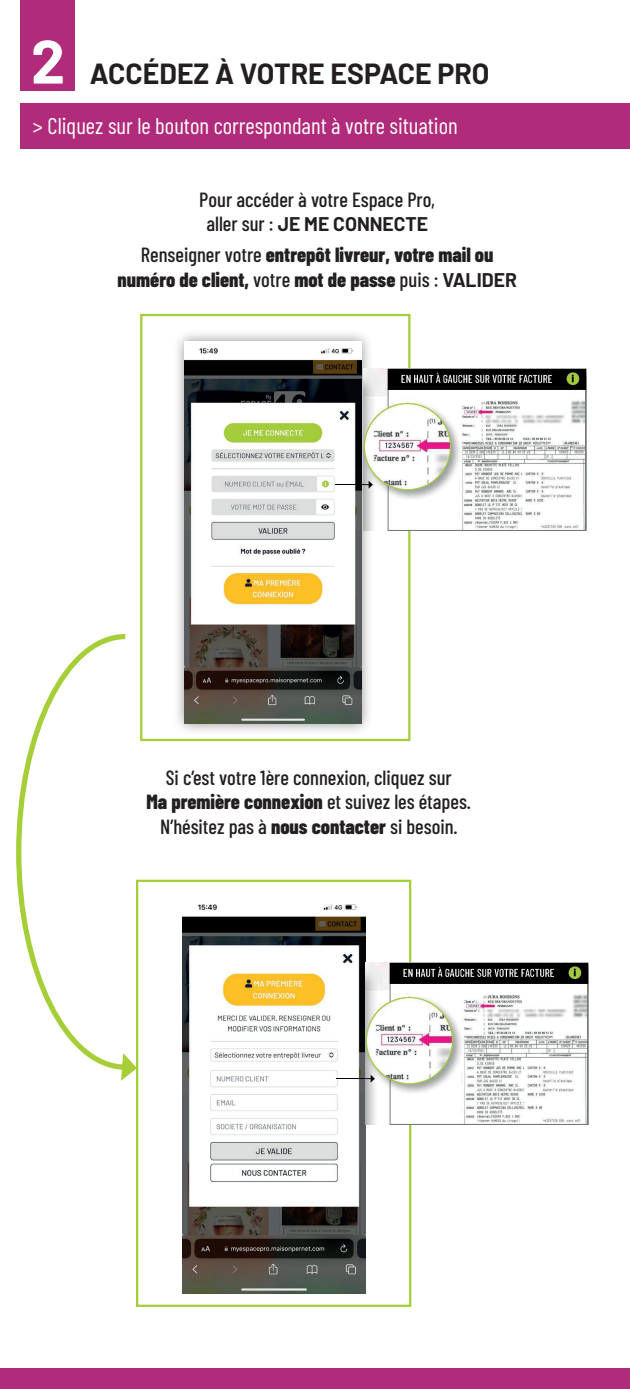
<style>
.page{position:relative;width:630px;height:1389px;background:#fff}
.page>*{position:absolute;margin:0;border:0;box-sizing:border-box;transform-origin:0 0}
.t1{font:700 28.35px "Barlow";color:#231f20}
.t2{font:22.75px "Barlow Condensed";color:#fff}
.t3{font:500 20.47px/24.5px "Barlow Condensed";color:#231f20;text-align:center}
.t4{font:800 20.47px/24.5px "Barlow Condensed";color:#231f20;text-align:center}
.t5{font:700 19.43px "Barlow";color:#231f20}
.s1{font-size:61.25px;color:#fff}
.s2{font-family:"Barlow Condensed";font-weight:500;font-size:20.47px}
.s3{font-weight:500}
.s4{font-family:"Barlow";font-weight:700;font-size:19.43px}
.s5{font-weight:800}
</style>
<div class="page">
<img style="left:182px;top:904px;width:183px;height:390px">
<div style="left:136px;top:880px;width:275px;height:427px;border:2px solid #a6ce39"></div>
<div style="left:21px;top:103px;width:609px;height:46px;background:#b12b7b"></div>
<div style="left:140px;top:314px;width:270px;height:427px;background:#fff;border:2px solid #a6ce39"></div>
<div style="left:172px;top:329px;width:201px;height:407px;background:#231f20;opacity:.5"></div>
<img style="left:185px;top:342px;width:176px;height:382px">
<div style="left:21px;top:0;width:54px;height:91px;background:#b12b7b"></div>
<svg style="left:16px;top:634px;width:110px;height:435px"></svg>
<svg style="left:116px;top:1053px;width:23px;height:28px"></svg>
<img style="left:365px;top:962px;width:223px;height:162px">
<svg style="left:336px;top:1078px;width:29px;height:1px"></svg>
<img style="left:364px;top:369px;width:223px;height:161px">
<svg style="left:335px;top:484px;width:29px;height:1px"></svg>
<div style="left:0;top:1369px;width:630px;height:20px;background:#b12b7b"></div>
<h1 class="t1" style="left:31px;top:52px;width:460px"><span class="s1">2</span> ACCÉDEZ À VOTRE ESPACE PRO</h1>
<p class="t2" style="left:33px;top:110px;width:426px">&gt; Cliquez sur le bouton correspondant à votre situation</p>
<p class="t3" style="left:199px;top:185px;width:237px">Pour accéder à votre Espace Pro,</p>
<p class="t5" style="left:206px;top:210px;width:223px"><span class="s2">aller sur :</span> JE ME CONNECTE</p>
<p class="t4" style="left:118px;top:242px;width:401px"><span class="s3">Renseigner votre</span> entrepôt livreur, votre mail ou numéro de client, <span class="s3">votre</span> mot de passe <span class="s3">puis :</span> <span class="s4">VALIDER</span></p>
<p class="t3" style="left:146px;top:764px;width:326px">Si c’est votre 1ère connexion, cliquez sur<br><span class="s5">Ma première connexion</span> et suivez les étapes.<br>N’hésitez pas à <span class="s5">nous contacter</span> si besoin.</p>
</div>
